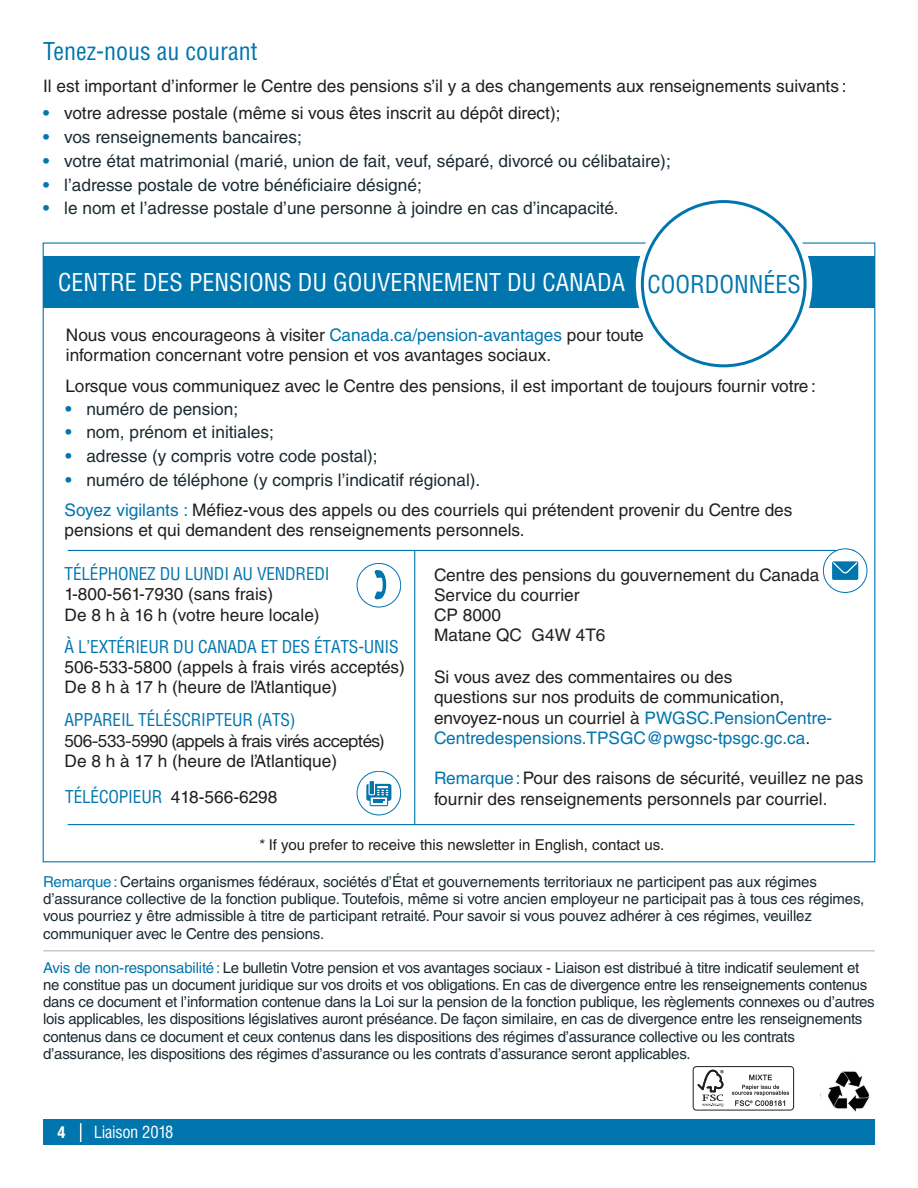
<style>
.page{position:relative;width:918px;height:1188px;background:#fff}
.page>*{position:absolute;margin:0;border:0;box-sizing:border-box;transform-origin:0 0}
.Titles{font:condensed 24px "Helvetica LT Std";color:#fff}
.Titles_2{font:condensed 24px "Helvetica LT Std";color:#0075ae}
.Titles-2{font:condensed 24px "Helvetica LT Std";color:#0075ae}
.Titles-3{font:17.25px/20.2px "Helvetica LT Std";color:#231f20}
.t1{font:17.25px "Helvetica LT Std";color:#1b2b32}
.text{font:17.25px "Helvetica LT Std";color:#231f20}
.contact2{font:17.25px "Helvetica LT Std";color:#231f20}
.t2{font:17.25px/21.6px "Helvetica Neue LT Std";letter-spacing:-.03em;color:#231f20}
.t3{font:condensed 16.5px "Helvetica LT Std";letter-spacing:-.02em;color:#fff}
.t4{font:700 condensed 16.5px "Helvetica Neue LT Std";color:#fff}
.Body_2{font:15px/17.2px "Helvetica LT Std";letter-spacing:-.02em;color:#1b2b32}
.Titles-4{font:15px "Helvetica LT Std";color:#231f20}
.s1{font-weight:700;color:#0075ae}
.s2{color:#0075ae}
.s3{font-stretch:condensed;color:#0075ae}
.s4{font-family:"Helvetica LT Std";font-stretch:condensed;color:#0075ae}
.s5{font-style:italic}
</style>
<div class="page">
<div style="left:43px;top:1119px;width:832px;height:26px;background:#0075ae"></div>
<svg style="left:80px;top:1123px;width:1px;height:19px"></svg>
<img style="left:828px;top:1071px;width:42px;height:41px">
<div style="left:693px;top:1066px;width:101px;height:44px;border:1px solid #231f20;border-radius:3px"></div>
<svg style="left:697px;top:1070px;width:27px;height:37px"></svg>
<svg style="left:732px;top:1075px;width:57px;height:31px"></svg>
<div style="left:43px;top:256px;width:832px;height:52px;background:#0075ae"></div>
<svg style="left:636px;top:195px;width:176px;height:178px"></svg>
<hr style="left:414px;top:551px;width:1px;height:274px;background:#0075ae">
<hr style="left:68px;top:824px;width:787px;height:1px;background:#0075ae">
<hr style="left:68px;top:550px;width:787px;height:1px;background:#0075ae">
<svg style="left:357px;top:771px;width:44px;height:44px"></svg>
<div style="left:357px;top:771px;width:44px;height:44px;border:1px solid #0075ae;border-radius:50%"></div>
<svg style="left:370px;top:781px;width:4px;height:13px"></svg>
<svg style="left:366px;top:784px;width:25px;height:22px"></svg>
<div style="left:357px;top:563px;width:44px;height:44px;border:1px solid #0075ae;border-radius:50%"></div>
<svg style="left:374px;top:570px;width:12px;height:30px"></svg>
<div style="left:823px;top:549px;width:44px;height:44px;border:1px solid #0075ae;border-radius:50%"></div>
<svg style="left:832px;top:561px;width:26px;height:19px"></svg>
<div style="left:642px;top:202px;width:163px;height:164px;background:#fff;border-radius:50%"></div>
<hr style="left:43px;top:950px;width:832px;height:2px;background:#c9cacc">
<p class="Titles_2" style="left:43px;top:37px;width:216px">Tenez-nous au courant</p>
<p class="Titles-3" style="left:43px;top:76px;width:805px">Il est important d’informer le Centre des pensions s’il y a des changements aux renseignements suivants :</p>
<p class="Titles-3" style="left:43px;top:103px;width:519px"><span class="s1">•</span> votre adresse postale (même si vous êtes inscrit au dépôt direct);</p>
<p class="t1" style="left:43px;top:127px;width:260px"><span class="s1">•</span> vos renseignements bancaires;</p>
<p class="t1" style="left:43px;top:151px;width:629px"><span class="s1">•</span> votre état matrimonial (marié, union de fait, veuf, séparé, divorcé ou célibataire);</p>
<p class="t1" style="left:43px;top:175px;width:380px"><span class="s1">•</span> l’adresse postale de votre bénéficiaire désigné;</p>
<p class="t1" style="left:43px;top:198px;width:577px"><span class="s1">•</span> le nom et l’adresse postale d’une personne à joindre en cas d’incapacité.</p>
<p class="Titles" style="left:58px;top:268px;width:568px">CENTRE DES PENSIONS DU GOUVERNEMENT DU CANADA</p>
<p class="Titles-2" style="left:647px;top:269px;width:155px">COORDONNÉES</p>
<p class="Titles-3" style="left:66px;top:325px;width:580px">Nous vous encourageons à visiter <span class="s2">Canada.ca/pension-avantages</span> pour toute information concernant votre pension et vos avantages sociaux.</p>
<p class="contact2" style="left:65px;top:376px;width:752px">Lorsque vous communiquez avec le Centre des pensions, il est important de toujours fournir votre :</p>
<p class="t1" style="left:65px;top:399px;width:174px"><span class="s1">•</span> numéro de pension;</p>
<p class="t1" style="left:65px;top:422px;width:210px"><span class="s1">•</span> nom, prénom et initiales;</p>
<p class="t1" style="left:65px;top:446px;width:314px"><span class="s1">•</span> adresse (y compris votre code postal);</p>
<p class="t1" style="left:65px;top:470px;width:417px"><span class="s1">•</span> numéro de téléphone (y compris l’indicatif régional).</p>
<p class="Titles-3" style="left:65px;top:500px;width:729px"><span class="s2">Soyez vigilants :</span> Méfiez-vous des appels ou des courriels qui prétendent provenir du Centre des pensions et qui demandent des renseignements personnels.</p>
<p class="Titles-3" style="left:65px;top:564px;width:267px"><span class="s3">TÉLÉPHONEZ DU LUNDI AU VENDREDI<br></span>1-800-561-7930 (sans frais)<br>De 8 h à 16 h (votre heure locale)</p>
<p class="Titles-3" style="left:65px;top:637px;width:342px"><span class="s3">À L’EXTÉRIEUR DU CANADA ET DES ÉTATS-UNIS<br></span>506-533-5800 (appels à frais virés acceptés)<br>De 8 h à 17 h (heure de l’Atlantique)</p>
<p class="t2" style="left:65px;top:708px;width:321px"><span class="s4">APPAREIL TÉLÉSCRIPTEUR (ATS)<br></span>506-533-5990 (appels à frais virés acceptés)</p>
<p class="text" style="left:65px;top:751px;width:274px">De 8 h à 17 h (heure de l’Atlantique)</p>
<p class="Titles-3" style="left:65px;top:786px;width:214px"><span class="s3">TÉLÉCOPIEUR</span> 418-566-6298</p>
<p class="text" style="left:434px;top:564px;width:387px">Centre des pensions du gouvernement du Canada</p>
<p class="text" style="left:434px;top:585px;width:147px">Service du courrier</p>
<p class="text" style="left:434px;top:605px;width:69px">CP 8000</p>
<p class="text" style="left:434px;top:625px;width:173px">Matane QC G4W 4T6</p>
<p class="Titles-3" style="left:434px;top:667px;width:400px">Si vous avez des commentaires ou des<br>questions sur nos produits de communication, envoyez-nous un courriel à <span class="s2">PWGSC.PensionCentre-Centredespensions.TPSGC@pwgsc-tpsgc.gc.ca</span>.</p>
<p class="Titles-3" style="left:434px;top:768px;width:431px"><span class="s2">Remarque:</span>Pour des raisons de sécurité, veuillez ne pas fournir des renseignements personnels par courriel.</p>
<p class="Titles-4" style="left:259px;top:836px;width:407px"><span class="s5">*</span> If you prefer to receive this newsletter in English, contact us.</p>
<p class="Body_2" style="left:43px;top:873px;width:823px"><span class="s2">Remarque:</span> Certains organismes fédéraux, sociétés d’État et gouvernements territoriaux ne participent pas aux régimes d’assurance collective de la fonction publique. Toutefois, même si votre ancien employeur ne participait pas à tous ces régimes, vous pourriez y être admissible à titre de participant retraité. Pour savoir si vous pouvez adhérer à ces régimes, veuillez communiquer avec le Centre des pensions.</p>
<p class="Body_2" style="left:43px;top:959px;width:833px"><span class="s2">Avis de non-responsabilité:</span> Le bulletin Votre pension et vos avantages sociaux - Liaison est distribué à titre indicatif seulement et ne constitue pas un document juridique sur vos droits et vos obligations. En cas de divergence entre les renseignements contenus dans ce document et l’information contenue dans la Loi sur la pension de la fonction publique, les règlements connexes ou d’autres lois applicables, les dispositions législatives auront préséance. De façon similaire, en cas de divergence entre les renseignements contenus dans ce document et ceux contenus dans les dispositions des régimes d’assurance collective ou les contrats d’assurance, les dispositions des régimes d’assurance ou les contrats d’assurance seront applicables.</p>
<p class="t4" style="left:58px;top:1122px;width:9px">4</p>
<p class="t3" style="left:94px;top:1122px;width:81px">Liaison 2018</p>
</div>
